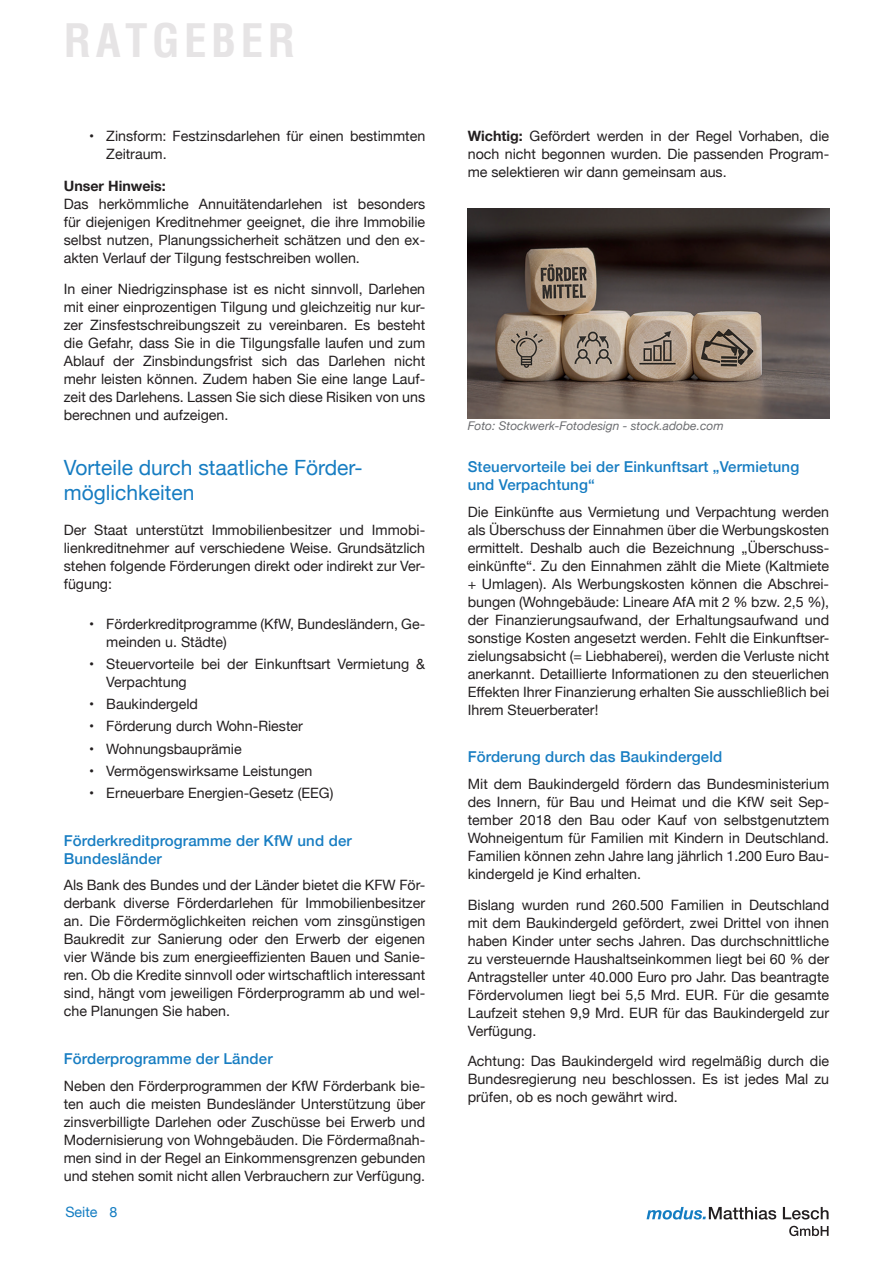
<style>
.page{position:relative;width:893px;height:1263px;background:#fff}
.page>*{position:absolute;margin:0;border:0;box-sizing:border-box;transform-origin:0 0}
.t1{font:700 condensed 45px "Helvetica";letter-spacing:.1em;color:#e6e4e5}
.t2{font:21px/25.2px "Helvetica Neue";color:#177dc2}
.t3{font:500 15px/18px "Helvetica Neue";letter-spacing:.01em;color:#177dc2}
.t4{font:14.25px/18px "Helvetica Neue";color:#231f20;text-align:justify}
.t5{font:700 14.25px "Helvetica Neue";color:#231f20}
.t6{font:14.25px "Helvetica Neue";color:#147dc2}
.t7{font:italic 12px "Helvetica Neue";color:#6c6d70}
.s1{font-weight:700}
</style>
<div class="page">
<svg style="left:789px;top:1226px;width:40px;height:10px"></svg>
<svg style="left:646px;top:1207px;width:182px;height:12px"></svg>
<img style="left:468px;top:208px;width:361px;height:210px">
<h1 class="t1" style="left:64px;top:11px;width:233px">RATGEBER</h1>
<p class="t4" style="left:106px;top:128px;width:320px;text-indent:-17px">• Zinsform: Festzinsdarlehen für einen bestimmten<br>Zeitraum.</p>
<p class="t5" style="left:64px;top:175px;width:104px">Unser Hinweis:</p>
<p class="t4" style="left:64px;top:196px;width:363px">Das herkömmliche Annuitätendarlehen ist besonders für diejenigen Kreditnehmer geeignet, die ihre Immobilie selbst nutzen, Planungssicherheit schätzen und den ex&shy;akten Verlauf der Tilgung festschreiben wollen.</p>
<p class="t4" style="left:64px;top:281px;width:363px">In einer Niedrigzinsphase ist es nicht sinnvoll, Darlehen mit einer einprozentigen Tilgung und gleichzeitig nur kur&shy;zer Zinsfestschreibungszeit zu vereinbaren. Es besteht die Gefahr, dass Sie in die Tilgungsfalle laufen und zum Ablauf der Zinsbindungsfrist sich das Darlehen nicht mehr leisten können. Zudem haben Sie eine lange Lauf&shy;zeit des Darlehens. Lassen Sie sich diese Risiken von uns berechnen und aufzeigen.</p>
<h2 class="t2" style="left:64px;top:456px;width:300px">Vorteile durch staatliche Förder&shy;möglichkeiten</h2>
<p class="t4" style="left:64px;top:522px;width:363px">Der Staat unterstützt Immobilienbesitzer und Immobi&shy;lienkreditnehmer auf verschiedene Weise. Grundsätzlich stehen folgende Förderungen direkt oder indirekt zur Ver&shy;fügung:</p>
<p class="t4" style="left:106px;top:615px;width:320px;text-indent:-17px">• Förderkreditprogramme (KfW, Bundesländern, Ge&shy;meinden u. Städte)</p>
<p class="t4" style="left:106px;top:656px;width:320px;text-indent:-17px">• Steuervorteile bei der Einkunftsart Vermietung &amp;<br>Verpachtung</p>
<p class="t4" style="left:89px;top:696px;width:110px">• Baukindergeld</p>
<p class="t4" style="left:89px;top:718px;width:215px">• Förderung durch Wohn-Riester</p>
<p class="t4" style="left:89px;top:740px;width:154px">• Wohnungsbauprämie</p>
<p class="t4" style="left:89px;top:763px;width:225px">• Vermögenswirksame Leistungen</p>
<p class="t4" style="left:89px;top:785px;width:246px">• Erneuerbare Energien-Gesetz (EEG)</p>
<p class="t3" style="left:64px;top:830px;width:289px">Förderkreditprogramme der KfW und der<br>Bundesländer</p>
<p class="t4" style="left:64px;top:877px;width:363px">Als Bank des Bundes und der Länder bietet die KFW För&shy;derbank diverse Förderdarlehen für Immobilienbesitzer an. Die Fördermöglichkeiten reichen vom zinsgünstigen Baukredit zur Sanierung oder den Erwerb der eigenen vier Wände bis zum energieeffizienten Bauen und Sanie&shy;ren. Ob die Kredite sinnvoll oder wirtschaftlich interessant sind, hängt vom jeweiligen Förderprogramm ab und wel&shy;che Planungen Sie haben.</p>
<p class="t3" style="left:64px;top:1049px;width:210px">Förderprogramme der Länder</p>
<p class="t4" style="left:64px;top:1077px;width:363px">Neben den Förderprogrammen der KfW Förderbank bie&shy;ten auch die meisten Bundesländer Unterstützung über zinsverbilligte Darlehen oder Zuschüsse bei Erwerb und Modernisierung von Wohngebäuden. Die Fördermaßnah&shy;men sind in der Regel an Einkommensgrenzen gebunden und stehen somit nicht allen Verbrauchern zur Verfügung.</p>
<p class="t6" style="left:65px;top:1202px;width:54px">Seite 8</p>
<p class="t4" style="left:468px;top:128px;width:363px"><span class="s1">Wichtig:</span> Gefördert werden in der Regel Vorhaben, die noch nicht begonnen wurden. Die passenden Program&shy;me selektieren wir dann gemeinsam aus.</p>
<p class="t7" style="left:468px;top:417px;width:257px">Foto: Stockwerk-Fotodesign - stock.adobe.com</p>
<p class="t3" style="left:468px;top:456px;width:333px">Steuervorteile bei der Einkunftsart „Vermietung und Verpachtung“</p>
<p class="t4" style="left:468px;top:503px;width:363px">Die Einkünfte aus Vermietung und Verpachtung werden als Überschuss der Einnahmen über die Werbungskosten ermittelt. Deshalb auch die Bezeichnung „Überschuss&shy;einkünfte“. Zu den Einnahmen zählt die Miete (Kaltmiete + Umlagen). Als Werbungskosten können die Abschrei&shy;bungen (Wohngebäude: Lineare AfA mit 2 % bzw. 2,5 %), der Finanzierungsaufwand, der Erhaltungsaufwand und sonstige Kosten angesetzt werden. Fehlt die Einkunftser&shy;zielungsabsicht (= Liebhaberei), werden die Verluste nicht anerkannt. Detaillierte Informationen zu den steuerlichen Effekten Ihrer Finanzierung erhalten Sie ausschließlich bei Ihrem Steuerberater!</p>
<p class="t3" style="left:468px;top:747px;width:256px">Förderung durch das Baukindergeld</p>
<p class="t4" style="left:468px;top:775px;width:363px">Mit dem Baukindergeld fördern das Bundesministerium des Innern, für Bau und Heimat und die KfW seit Sep&shy;tember 2018 den Bau oder Kauf von selbstgenutztem Wohneigentum für Familien mit Kindern in Deutschland.<br>Familien können zehn Jahre lang jährlich 1.200 Euro Bau&shy;kindergeld je Kind erhalten.</p>
<p class="t4" style="left:468px;top:896px;width:363px">Bislang wurden rund 260.500 Familien in Deutschland mit dem Baukindergeld gefördert, zwei Drittel von ihnen haben Kinder unter sechs Jahren. Das durchschnittliche zu versteuernde Haushaltseinkommen liegt bei 60 % der Antragsteller unter 40.000 Euro pro Jahr. Das beantragte Fördervolumen liegt bei 5,5 Mrd. EUR. Für die gesamte Laufzeit stehen 9,9 Mrd. EUR für das Baukindergeld zur Verfügung.</p>
<p class="t4" style="left:468px;top:1053px;width:363px">Achtung: Das Baukindergeld wird regelmäßig durch die Bundesregierung neu beschlossen. Es ist jedes Mal zu prüfen, ob es noch gewährt wird.</p>
</div>
